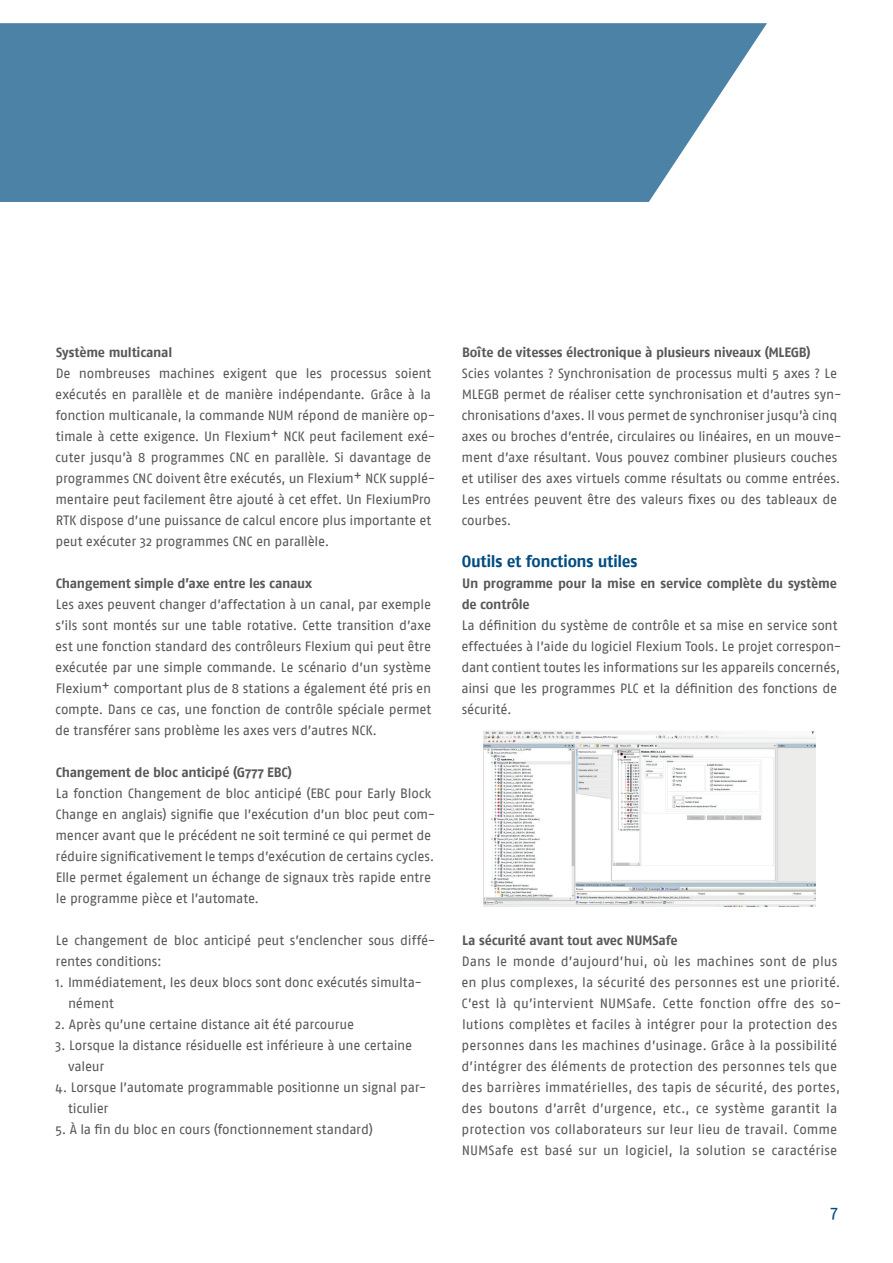
<style>
.page{position:relative;width:893px;height:1263px;background:#fff}
.page>*{position:absolute;margin:0;border:0;box-sizing:border-box;transform-origin:0 0}
.t1{font:18px "Fago No";color:#004c82}
.t2{font:700 16.5px "Fago No";letter-spacing:-.02em;color:#004c82}
.t3{font:13.5px/21px "Fago No";letter-spacing:-.01em;color:#57585a}
.t4{font:700 13.5px/21px "Fago No";letter-spacing:-.015em;color:#57585a}
</style>
<div class="page">
<svg style="left:1px;top:23px;width:766px;height:179px;background:#5a8bad"></svg>
<hr style="left:0;top:23px;width:1px;height:179px;background:#004c82">
<img style="left:484px;top:731px;width:331px;height:176px">
<p class="t4" style="left:56px;top:342px;width:118px">Système multicanal</p>
<p class="t3" style="left:55px;top:363px;width:382px">De nombreuses machines exigent que les processus soient exécutés en parallèle et de manière indépendante. Grâce à la fonction multicanale, la commande NUM répond de manière op&shy;timale à cette exigence. Un Flexium+ NCK peut facilement exé&shy;cuter jusqu’à 8 programmes CNC en parallèle. Si davantage de programmes CNC doivent être exécutés, un Flexium+ NCK supplé&shy;mentaire peut facilement être ajouté à cet effet. Un FlexiumPro RTK dispose d’une puissance de calcul encore plus importante et peut exécuter 32 programmes CNC en parallèle.</p>
<p class="t4" style="left:56px;top:573px;width:258px">Changement simple d’axe entre les canaux</p>
<p class="t3" style="left:55px;top:594px;width:377px;text-align:justify">Les axes peuvent changer d’affectation à un canal, par exemple s’ils sont montés sur une table rotative. Cette transition d’axe est une fonction standard des contrôleurs Flexium qui peut être exécutée par une simple commande. Le scénario d’un système Flexium+ comportant plus de 8 stations a également été pris en compte. Dans ce cas, une fonction de contrôle spéciale permet de transférer sans problème les axes vers d’autres NCK.</p>
<p class="t4" style="left:56px;top:762px;width:238px">Changement de bloc anticipé (G777 EBC)</p>
<p class="t3" style="left:56px;top:783px;width:381px">La fonction Changement de bloc anticipé (EBC pour Early Block Change en anglais) signifie que l’exécution d’un bloc peut com&shy;mencer avant que le précédent ne soit terminé ce qui permet de réduire significativement le temps d’exécution de certains cycles.<br>Elle permet également un échange de signaux très rapide entre le programme pièce et l’automate.</p>
<p class="t3" style="left:56px;top:930px;width:381px">Le changement de bloc anticipé peut s’enclencher sous diffé&shy;rentes conditions:</p>
<p class="t3" style="left:68px;top:972px;width:356px;text-indent:-13px">1. Immédiatement, les deux blocs sont donc exécutés simulta&shy;nément</p>
<p class="t3" style="left:55px;top:1014px;width:300px">2. Après qu’une certaine distance ait été parcourue</p>
<p class="t3" style="left:68px;top:1035px;width:346px;text-indent:-13px">3. Lorsque la distance résiduelle est inférieure à une certaine valeur</p>
<p class="t3" style="left:68px;top:1077px;width:360px;text-indent:-13px">4. Lorsque l’automate programmable positionne un signal par&shy;ticulier</p>
<p class="t3" style="left:55px;top:1119px;width:319px">5. À la fin du bloc en cours (fonctionnement standard)</p>
<p class="t4" style="left:462px;top:342px;width:350px">Boîte de vitesses électronique à plusieurs niveaux (MLEGB)</p>
<p class="t3" style="left:461px;top:363px;width:382px">Scies volantes ? Synchronisation de processus multi 5 axes ? Le MLEGB permet de réaliser cette synchronisation et d’autres syn&shy;chronisations d’axes. Il vous permet de synchroniser jusqu’à cinq axes ou broches d’entrée, circulaires ou linéaires, en un mouve&shy;ment d’axe résultant. Vous pouvez combiner plusieurs couches et utiliser des axes virtuels comme résultats ou comme entrées.<br>Les entrées peuvent être des valeurs fixes ou des tableaux de courbes.</p>
<p class="t2" style="left:462px;top:552px;width:177px">Outils et fonctions utiles</p>
<p class="t4" style="left:462px;top:573px;width:377px">Un programme pour la mise en service complète du système de contrôle</p>
<p class="t3" style="left:461px;top:615px;width:382px">La définition du système de contrôle et sa mise en service sont effectuées à l’aide du logiciel Flexium Tools. Le projet correspon&shy;dant contient toutes les informations sur les appareils concernés, ainsi que les programmes PLC et la définition des fonctions de sécurité.</p>
<p class="t4" style="left:462px;top:930px;width:217px">La sécurité avant tout avec NUMSafe</p>
<p class="t3" style="left:461px;top:951px;width:382px">Dans le monde d’aujourd’hui, où les machines sont de plus en plus complexes, la sécurité des personnes est une priorité.<br>C’est là qu’intervient NUMSafe. Cette fonction offre des so&shy;lutions complètes et faciles à intégrer pour la protection des personnes dans les machines d’usinage. Grâce à la possibilité d’intégrer des éléments de protection des personnes tels que des barrières immatérielles, des tapis de sécurité, des portes, des boutons d’arrêt d’urgence, etc., ce système garantit la protection vos collaborateurs sur leur lieu de travail. Comme NUMSafe est basé sur un logiciel, la solution se caractérise</p>
<h1 class="t1" style="left:830px;top:1202px;width:9px">7</h1>
</div>
